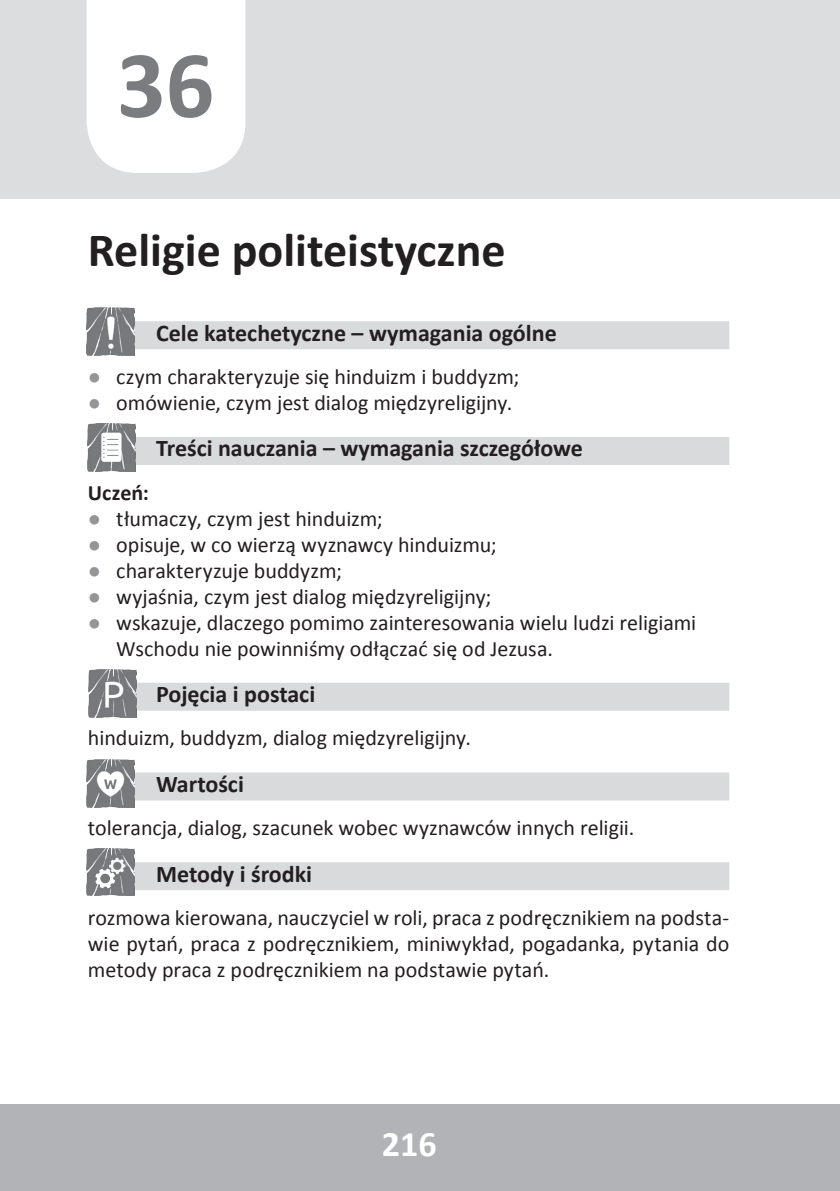
<style>
.page{position:relative;width:840px;height:1191px;background:#fff}
.page>*{position:absolute;margin:0;border:0;box-sizing:border-box;transform-origin:0 0}
.t1{font:700 96px "Calibri";color:#7a7c7f}
.t2{font:700 48px "Calibri";color:#231f20}
.t3{font:700 36px "Calibri";color:#fff}
.t4{font:700 24px "Calibri";color:#231f20}
.t5{font:22px/26px "Calibri";color:#231f20}
.t6{font:700 22px "Calibri";color:#231f20}
.s1{font-family:"Arial";color:#939598}
</style>
<div class="page">
<div style="left:0;top:1104px;width:839px;height:87px;background:#b2b3b7"></div>
<div style="left:134px;top:321px;width:594px;height:28px;background:#d9dadc"></div>
<div style="left:134px;top:437px;width:594px;height:28px;background:#d9dadc"></div>
<div style="left:134px;top:682px;width:594px;height:28px;background:#d9dadc"></div>
<div style="left:134px;top:772px;width:594px;height:28px;background:#d9dadc"></div>
<div style="left:134px;top:862px;width:594px;height:28px;background:#d9dadc"></div>
<div style="left:0;top:0;width:839px;height:198px;background:#dcdddf"></div>
<div style="left:86px;top:0;width:159px;height:173px;background:#fff"></div>
<img style="left:86px;top:308px;width:48px;height:47px">
<img style="left:88px;top:424px;width:48px;height:48px">
<img style="left:88px;top:669px;width:48px;height:48px">
<img style="left:86px;top:760px;width:48px;height:47px">
<img style="left:86px;top:848px;width:48px;height:48px">
<p class="t1" style="left:117px;top:24px;width:99px">36</p>
<p class="t2" style="left:88px;top:219px;width:419px">Religie politeistyczne</p>
<p class="t4" style="left:156px;top:317px;width:402px">Cele katechetyczne – wymagania ogólne</p>
<p class="t5" style="left:88px;top:363px;width:432px"><span class="s1">●</span> czym charakteryzuje się hinduizm i buddyzm;</p>
<p class="t5" style="left:88px;top:389px;width:425px"><span class="s1">●</span> omówienie, czym jest dialog międzyreligijny.</p>
<p class="t4" style="left:156px;top:433px;width:428px">Treści nauczania – wymagania szczegółowe</p>
<p class="t6" style="left:88px;top:478px;width:63px">Uczeń:</p>
<p class="t5" style="left:88px;top:505px;width:296px"><span class="s1">●</span> tłumaczy, czym jest hinduizm;</p>
<p class="t5" style="left:88px;top:531px;width:410px"><span class="s1">●</span> opisuje, w co wierzą wyznawcy hinduizmu;</p>
<p class="t5" style="left:88px;top:557px;width:255px"><span class="s1">●</span> charakteryzuje buddyzm;</p>
<p class="t5" style="left:88px;top:583px;width:404px"><span class="s1">●</span> wyjaśnia, czym jest dialog międzyreligijny;</p>
<p class="t5" style="left:116px;top:609px;width:581px;text-indent:-28px"><span class="s1">●</span> wskazuje, dlaczego pomimo zainteresowania wielu ludzi religiami<br>Wschodu nie powinniśmy odłączać się od Jezusa.</p>
<p class="t4" style="left:156px;top:679px;width:160px">Pojęcia i postaci</p>
<p class="t5" style="left:88px;top:725px;width:384px">hinduizm, buddyzm, dialog międzyreligijny.</p>
<p class="t4" style="left:156px;top:768px;width:89px">Wartości</p>
<p class="t5" style="left:88px;top:814px;width:547px">tolerancja, dialog, szacunek wobec wyznawców innych religii.</p>
<p class="t4" style="left:156px;top:858px;width:157px">Metody i środki</p>
<p class="t5" style="left:88px;top:904px;width:642px;text-align:justify">rozmowa kierowana, nauczyciel w roli, praca z podręcznikiem na podsta&shy;wie pytań, praca z podręcznikiem, miniwykład, pogadanka, pytania do metody praca z podręcznikiem na podstawie pytań.</p>
<p class="t3" style="left:382px;top:1120px;width:56px">216</p>
</div>
